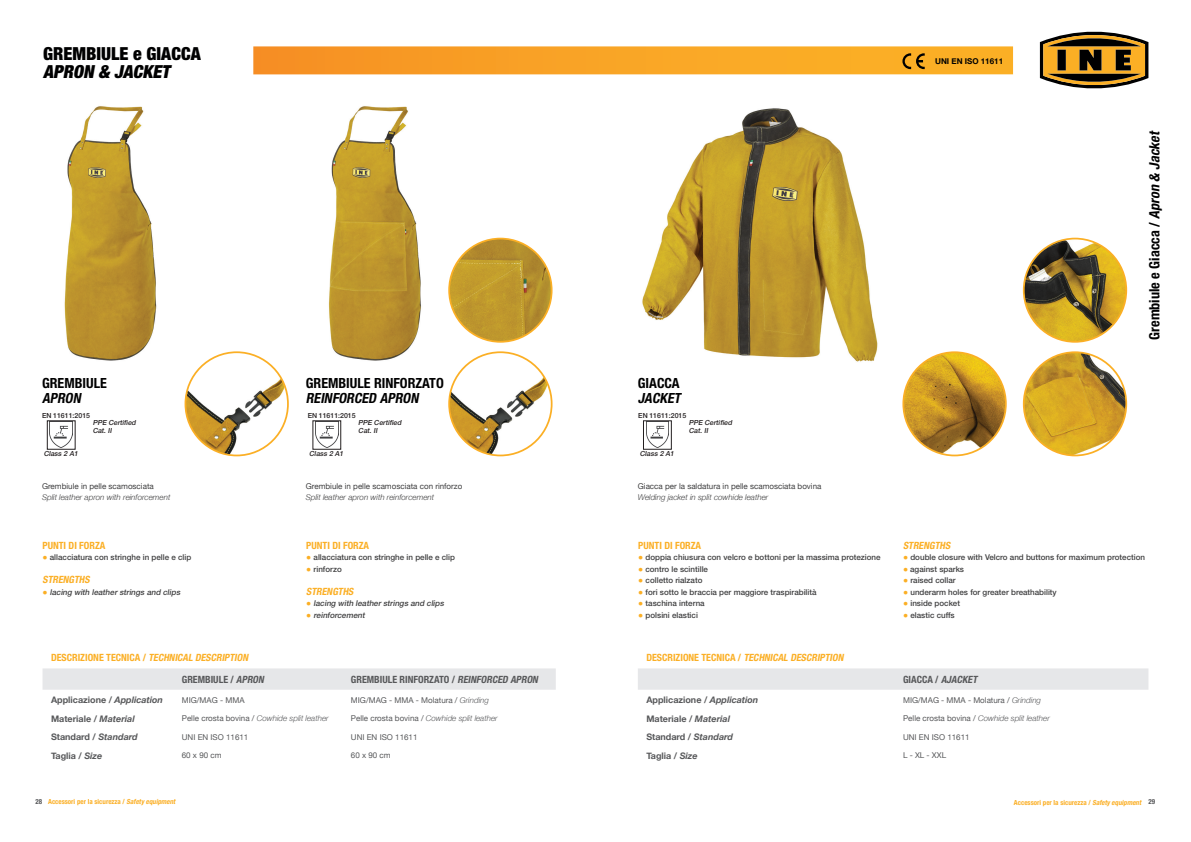
<style>
.page{position:relative;width:1191px;height:842px;background:#fff}
.page>*{position:absolute;margin:0;border:0;box-sizing:border-box;transform-origin:0 0}
.t1{font:900 condensed 18px "Helvetica Neue";color:#000001}
.t2{font:italic 900 condensed 18px "Helvetica Neue";color:#000001}
.t3{font:700 condensed 14.2px "Helvetica Neue LT Std";color:#000001}
.t4{font:700 condensed 14px "Helvetica Neue LT Std";color:#000001}
.t5{font:italic 700 condensed 14px "Helvetica Neue LT Std";color:#000001}
.t6{font:italic 700 condensed 10px/21.2px "Helvetica Neue LT Std";color:#fbaf25}
.t7{font:700 condensed 10px "Helvetica Neue LT Std";color:#57585a}
.t8{font:700 condensed 10px "Helvetica Neue LT Std";color:#fbaf25}
.t9{font:700 9px "Helvetica Neue";color:#57585a}
.t10{font:500 8px "Helvetica Neue LT Std";color:#3e3e3f}
.t11{font:8px "Helvetica Neue";color:#57585a}
.t12{font:italic 8px "Helvetica Neue";color:#57585a}
.t13{font:8px "Helvetica Neue";color:#3e3e3f}
.t14{font:italic 8px "Helvetica Neue";color:#3e3e3f}
.t15{font:italic 500 8px "Helvetica Neue LT Std";color:#3e3e3f}
.t16{font:700 8px "Helvetica Neue";color:#000001}
.t17{font:700 condensed 7px "Helvetica Neue LT Std";color:#fbaf25}
.t18{font:italic 500 7px/8.4px "Helvetica Neue LT Std";color:#231f20}
.t19{font:500 7px "Helvetica Neue LT Std";color:#231f20}
.s1{font-style:italic}
.s2{font-family:"Arial Narrow";font-weight:400;font-size:8.5px;color:#fbaf25}
.s3{font-family:"Arial Narrow";font-weight:400;font-style:normal;font-size:8.5px;color:#fbaf25}
.s4{font-style:normal}
.s5{font-style:normal;color:#57585a}
.s6{color:#57585a}
</style>
<div class="page">
<img style="left:64px;top:106px;width:93px;height:255px">
<img style="left:328px;top:106px;width:121px;height:255px">
<img style="left:187px;top:352px;width:101px;height:103px">
<div style="left:184px;top:351px;width:105px;height:105px;border:2px solid #fbaf25;border-radius:50%"></div>
<img style="left:449px;top:352px;width:102px;height:103px">
<div style="left:448px;top:351px;width:104px;height:105px;border:2px solid #fbaf25;border-radius:50%"></div>
<img style="left:449px;top:239px;width:102px;height:103px">
<div style="left:448px;top:238px;width:104px;height:105px;border:2px solid #fbaf25;border-radius:50%"></div>
<img style="left:642px;top:108px;width:236px;height:254px">
<img style="left:905px;top:352px;width:100px;height:103px">
<div style="left:902px;top:351px;width:104px;height:105px;border:2px solid #fbaf25;border-radius:50%"></div>
<img style="left:1023px;top:352px;width:103px;height:103px">
<div style="left:1023px;top:351px;width:104px;height:105px;border:2px solid #fbaf25;border-radius:50%"></div>
<img style="left:1023px;top:239px;width:103px;height:103px">
<div style="left:1023px;top:238px;width:104px;height:105px;border:2px solid #fbaf25;border-radius:50%"></div>
<div style="left:253px;top:46px;width:760px;height:28px;background:linear-gradient(to right,#f69224,#fcb426)"></div>
<svg style="left:1040px;top:31px;width:108px;height:58px;background:#91723a"></svg>
<div style="left:1057px;top:50px;width:8px;height:20px;background:#000001"></div>
<div style="left:43px;top:668px;width:513px;height:22px;background:#e6e7e9"></div>
<div style="left:638px;top:668px;width:510px;height:22px;background:#e6e7e9"></div>
<svg style="left:902px;top:53px;width:22px;height:16px"></svg>
<img style="left:50px;top:422px;width:23px;height:25px">
<div style="left:47px;top:420px;width:28px;height:29px;border:1px solid #231f20"></div>
<img style="left:315px;top:422px;width:23px;height:25px">
<div style="left:313px;top:420px;width:28px;height:29px;border:1px solid #231f20"></div>
<img style="left:646px;top:422px;width:23px;height:25px">
<div style="left:643px;top:420px;width:28px;height:29px;border:1px solid #231f20"></div>
<h1 class="t1" style="left:43px;top:39px;width:159px">GREMBIULE e GIACCA</h1>
<h1 class="t2" style="left:43px;top:57px;width:133px">APRON &amp; JACKET</h1>
<p class="t16" style="left:935px;top:57px;width:70px">UNI EN ISO 11611</p>
<h2 class="t3" style="left:1145px;top:340px;width:212px;rotate:-90deg">Grembiule e Giacca / <span class="s1">Apron &amp; Jacket</span></h2>
<h3 class="t4" style="left:42px;top:374px;width:66px">GREMBIULE</h3>
<h3 class="t5" style="left:42px;top:389px;width:43px">APRON</h3>
<h3 class="t4" style="left:306px;top:374px;width:139px">GREMBIULE RINFORZATO</h3>
<h3 class="t5" style="left:306px;top:389px;width:117px">REINFORCED APRON</h3>
<h3 class="t4" style="left:638px;top:374px;width:43px">GIACCA</h3>
<h3 class="t5" style="left:638px;top:389px;width:47px">JACKET</h3>
<p class="t19" style="left:42px;top:411px;width:50px">EN 11611:2015</p>
<p class="t18" style="left:44px;top:450px;width:37px">Class 2 A1</p>
<p class="t18" style="left:93px;top:418px;width:46px">PPE Certified<br>Cat. II</p>
<p class="t19" style="left:308px;top:411px;width:50px">EN 11611:2015</p>
<p class="t18" style="left:309px;top:450px;width:37px">Class 2 A1</p>
<p class="t18" style="left:358px;top:418px;width:46px">PPE Certified<br>Cat. II</p>
<p class="t19" style="left:638px;top:411px;width:50px">EN 11611:2015</p>
<p class="t18" style="left:640px;top:450px;width:37px">Class 2 A1</p>
<p class="t18" style="left:689px;top:418px;width:46px">PPE Certified<br>Cat. II</p>
<p class="t13" style="left:42px;top:481px;width:113px">Grembiule in pelle scamosciata</p>
<p class="t14" style="left:42px;top:493px;width:130px">Split leather apron with reinforcement</p>
<p class="t13" style="left:306px;top:481px;width:158px">Grembiule in pelle scamosciata con rinforzo</p>
<p class="t14" style="left:306px;top:493px;width:130px">Split leather apron with reinforcement</p>
<p class="t13" style="left:638px;top:481px;width:185px">Giacca per la saldatura in pelle scamosciata bovina</p>
<p class="t14" style="left:638px;top:493px;width:132px">Welding jacket in split cowhide leather</p>
<p class="t8" style="left:42px;top:539px;width:64px">PUNTI DI FORZA</p>
<p class="t10" style="left:42px;top:552px;width:150px"><span class="s2">●</span> allacciatura con stringhe in pelle e clip</p>
<p class="t6" style="left:42px;top:569px;width:51px">STRENGTHS</p>
<p class="t15" style="left:42px;top:587px;width:141px"><span class="s3">●</span> lacing with leather strings and clips</p>
<p class="t8" style="left:306px;top:539px;width:64px">PUNTI DI FORZA</p>
<p class="t10" style="left:306px;top:552px;width:150px"><span class="s2">●</span> allacciatura con stringhe in pelle e clip</p>
<p class="t10" style="left:306px;top:564px;width:37px"><span class="s2">●</span> rinforzo</p>
<p class="t6" style="left:306px;top:580px;width:51px">STRENGTHS</p>
<p class="t15" style="left:306px;top:598px;width:141px"><span class="s3">●</span> lacing with leather strings and clips</p>
<p class="t15" style="left:306px;top:610px;width:62px"><span class="s3">●</span> reinforcement</p>
<p class="t8" style="left:638px;top:539px;width:64px">PUNTI DI FORZA</p>
<p class="t10" style="left:638px;top:552px;width:244px"><span class="s2">●</span> doppia chiusura con velcro e bottoni per la massima protezione</p>
<p class="t10" style="left:638px;top:564px;width:71px"><span class="s2">●</span> contro le scintille</p>
<p class="t10" style="left:638px;top:575px;width:66px"><span class="s2">●</span> colletto rialzato</p>
<p class="t10" style="left:638px;top:587px;width:180px"><span class="s2">●</span> fori sotto le braccia per maggiore traspirabilità</p>
<p class="t10" style="left:638px;top:598px;width:68px"><span class="s2">●</span> taschina interna</p>
<p class="t10" style="left:638px;top:610px;width:61px"><span class="s2">●</span> polsini elastici</p>
<p class="t6" style="left:903px;top:534px;width:51px">STRENGTHS</p>
<p class="t10" style="left:903px;top:552px;width:243px"><span class="s2">●</span> double closure with Velcro and buttons for maximum protection</p>
<p class="t10" style="left:903px;top:564px;width:63px"><span class="s2">●</span> against sparks</p>
<p class="t10" style="left:903px;top:575px;width:54px"><span class="s2">●</span> raised collar</p>
<p class="t10" style="left:903px;top:587px;width:155px"><span class="s2">●</span> underarm holes for greater breathability</p>
<p class="t10" style="left:903px;top:598px;width:59px"><span class="s2">●</span> inside pocket</p>
<p class="t10" style="left:903px;top:610px;width:53px"><span class="s2">●</span> elastic cuffs</p>
<p class="t6" style="left:182px;top:647px;width:86px;text-indent:-131px"><span class="s4">D E S C R I Z I O N E T E C N I C A /</span> TECHNICAL DESCRIPTION<br><span class="s5">GREMBIULE /</span> <span class="s6">APRON</span></p>
<p class="t7" style="left:351px;top:673px;width:191px">GREMBIULE RINFORZATO / <span class="s1">REINFORCED APRON</span></p>
<p class="t6" style="left:646px;top:647px;width:201px"><span class="s4">D E S C R I Z I O N E T E C N I C A /</span> TECHNICAL DESCRIPTION</p>
<p class="t7" style="left:903px;top:673px;width:78px">G I A C C A / <span class="s1">AJACKET</span></p>
<p class="t9" style="left:51px;top:694px;width:113px">Applicazione / <span class="s1">Application</span></p>
<p class="t11" style="left:182px;top:695px;width:64px">MIG/MAG - MMA</p>
<p class="t11" style="left:351px;top:695px;width:139px">MIG/MAG - MMA - Molatura / <span class="s1">Grinding</span></p>
<p class="t9" style="left:51px;top:713px;width:85px">Materiale / <span class="s1">Material</span></p>
<p class="t12" style="left:182px;top:713px;width:148px"><span class="s4">Pelle crosta bovina /</span> Cowhide split leather</p>
<p class="t12" style="left:351px;top:713px;width:148px"><span class="s4">Pelle crosta bovina /</span> Cowhide split leather</p>
<p class="t9" style="left:51px;top:731px;width:88px">Standard / <span class="s1">Standard</span></p>
<p class="t11" style="left:182px;top:732px;width:68px">UNI EN ISO 11611</p>
<p class="t11" style="left:351px;top:732px;width:68px">UNI EN ISO 11611</p>
<p class="t9" style="left:51px;top:750px;width:53px">Taglia / <span class="s1">Size</span></p>
<p class="t11" style="left:182px;top:750px;width:41px">60 x 90 cm</p>
<p class="t11" style="left:351px;top:750px;width:41px">60 x 90 cm</p>
<p class="t9" style="left:646px;top:694px;width:113px">Applicazione / <span class="s1">Application</span></p>
<p class="t11" style="left:903px;top:695px;width:139px">MIG/MAG - MMA - Molatura / <span class="s1">Grinding</span></p>
<p class="t9" style="left:646px;top:713px;width:85px">Materiale / <span class="s1">Material</span></p>
<p class="t12" style="left:903px;top:713px;width:148px"><span class="s4">Pelle crosta bovina /</span> Cowhide split leather</p>
<p class="t9" style="left:646px;top:731px;width:88px">Standard / <span class="s1">Standard</span></p>
<p class="t11" style="left:903px;top:732px;width:68px">UNI EN ISO 11611</p>
<p class="t9" style="left:646px;top:750px;width:53px">Taglia / <span class="s1">Size</span></p>
<p class="t11" style="left:903px;top:750px;width:45px">L - XL - XXL</p>
<p class="t17" style="left:35px;top:798px;width:143px"><span class="s6">28</span> Accessori per la sicurezza / <span class="s1">Safety equipment</span></p>
<p class="t17" style="left:1014px;top:798px;width:143px">Accessori per la sicurezza / <span class="s1">Safety equipment</span> <span class="s6">29</span></p>
</div>
